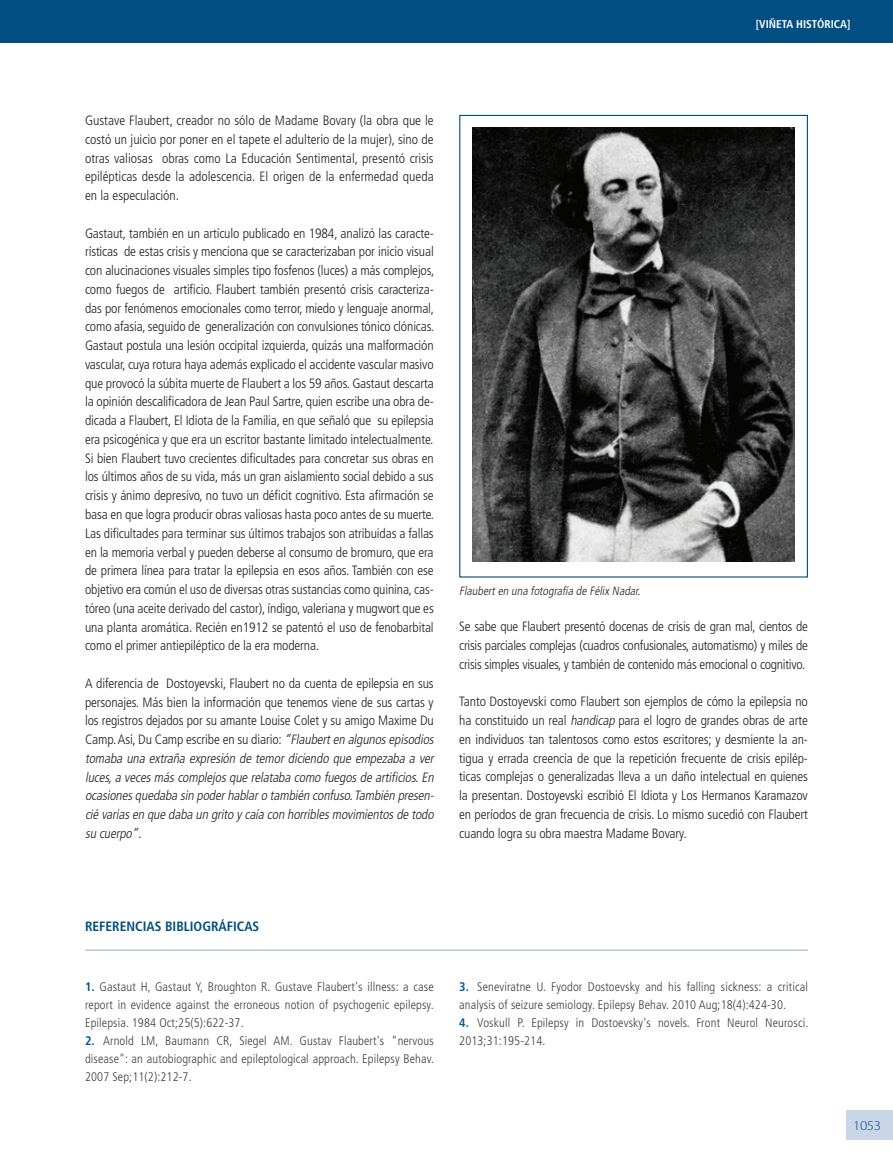
<style>
.page{position:relative;width:893px;height:1170px;background:#fff}
.page>*{position:absolute;margin:0;border:0;box-sizing:border-box;transform-origin:0 0}
.t1{font:300 condensed 13.5px/18.8px "Frutiger";letter-spacing:-.01em;color:#231f20;text-align:justify}
.t2{font:italic 300 condensed 13.5px/18.8px "Frutiger";color:#231f20}
.t3{font:700 condensed 13.5px "Frutiger";color:#004e82}
.t4{font:300 13.5px "Myriad Pro";color:#004e82;scale:1.1 1}
.t5{font:300 condensed 12.45px/18px "Frutiger";letter-spacing:.01em;color:#3e3e3f;text-align:justify}
.t6{font:italic 300 condensed 12px "Frutiger";color:#231f20}
.t7{font:700 condensed 11.25px "Frutiger";color:#fff}
.s1{font-style:normal}
.s2{font-style:italic}
.s3{font-weight:700;color:#00598c}
</style>
<div class="page">
<div style="left:846px;top:1110px;width:47px;height:30px;background:#c9d6e7"></div>
<div style="left:0;top:0;width:893px;height:43px;background:#004e82"></div>
<hr style="left:85px;top:949px;width:723px;height:1px;background:#b8c8de">
<img style="left:472px;top:128px;width:323px;height:433px">
<div style="left:459px;top:115px;width:349px;height:462px;border:1px solid #004e82"></div>
<p class="t7" style="left:756px;top:17px;width:96px">[VIÑETA HISTÓRICA]</p>
<p class="t1" style="left:85px;top:111px;width:350px">Gustave Flaubert, creador no sólo de Madame Bovary (la obra que le costó un juicio por poner en el tapete el adulterio de la mujer), sino de otras valiosas obras como La Educación Sentimental, presentó crisis epilépticas desde la adolescencia. El origen de la enfermedad queda en la especulación.</p>
<p class="t1" style="left:85px;top:224px;width:351px">Gastaut, también en un artículo publicado en 1984, analizó las caracte&shy;rísticas de estas crisis y menciona que se caracterizaban por inicio visual con alucinaciones visuales simples tipo fosfenos (luces) a más complejos, como fuegos de artificio. Flaubert también presentó crisis caracteriza&shy;das por fenómenos emocionales como terror, miedo y lenguaje anormal, como afasia, seguido de generalización con convulsiones tónico clónicas.<br>Gastaut postula una lesión occipital izquierda, quizás una malformación vascular, cuya rotura haya además explicado el accidente vascular masivo que provocó la súbita muerte de Flaubert a los 59 años. Gastaut descarta la opinión descalificadora de Jean Paul Sartre, quien escribe una obra de&shy;dicada a Flaubert, El Idiota de la Familia, en que señaló que su epilepsia era psicogénica y que era un escritor bastante limitado intelectualmente.<br>Si bien Flaubert tuvo crecientes dificultades para concretar sus obras en los últimos años de su vida, más un gran aislamiento social debido a sus crisis y ánimo depresivo, no tuvo un déficit cognitivo. Esta afirmación se basa en que logra producir obras valiosas hasta poco antes de su muerte.<br>Las dificultades para terminar sus últimos trabajos son atribuidas a fallas en la memoria verbal y pueden deberse al consumo de bromuro, que era de primera línea para tratar la epilepsia en esos años. También con ese objetivo era común el uso de diversas otras sustancias como quinina, cas&shy;tóreo (una aceite derivado del castor), índigo, valeriana y mugwort que es una planta aromática. Recién en1912 se patentó el uso de fenobarbital como el primer antiepiléptico de la era moderna.</p>
<p class="t2" style="left:85px;top:674px;width:353px"><span class="s1">A diferencia de Dostoyevski, Flaubert no da cuenta de epilepsia en sus personajes. Más bien la información que tenemos viene de sus cartas y los registros dejados por su amante Louise Colet y su amigo Maxime Du Camp. Así, Du Camp escribe en su diario:</span> “Flauberten algunosepisodios tomaba una extraña expresión de temor diciendo que empezaba a ver luces,a vecesmáscomplejosque relataba como fuegosde artificios.En ocasionesquedaba sin poderhablaro también confuso.También presen&shy;cié variasen que daba un grito ycaía con horriblesmovimientosde todo su cuerpo”.</p>
<p class="t6" style="left:459px;top:584px;width:185px">Flauberten una fotografía de Félix Nadar.</p>
<p class="t1" style="left:459px;top:617px;width:350px">Se sabe que Flaubert presentó docenas de crisis de gran mal, cientos de crisis parciales complejas (cuadros confusionales, automatismo) y miles de crisis simples visuales, y también de contenido más emocional o cognitivo.</p>
<p class="t1" style="left:459px;top:692px;width:350px">Tanto Dostoyevski como Flaubert son ejemplos de cómo la epilepsia no ha constituido un real <span class="s2">handicap</span> para el logro de grandes obras de arte en individuos tan talentosos como estos escritores; y desmiente la an&shy;tigua y errada creencia de que la repetición frecuente de crisis epilép&shy;ticas complejas o generalizadas lleva a un daño intelectual en quienes la presentan. Dostoyevski escribió El Idiota y Los Hermanos Karamazov en períodos de gran frecuencia de crisis. Lo mismo sucedió con Flaubert cuando logra su obra maestra Madame Bovary.</p>
<p class="t3" style="left:85px;top:918px;width:176px">REFERENCIAS BIBLIOGRáFICAS</p>
<p class="t5" style="left:85px;top:977px;width:350px"><span class="s3">1.</span> Gastaut H, Gastaut Y, Broughton R. Gustave Flaubert's illness: a case report in evidence against the erroneous notion of psychogenic epilepsy.<br>Epilepsia. 1984 Oct;25(5):622-37.</p>
<p class="t5" style="left:85px;top:1032px;width:351px"><span class="s3">2.</span> Arnold LM, Baumann CR, Siegel AM. Gustav Flaubert's "nervous disease": an autobiographic and epileptological approach. Epilepsy Behav.<br>2007 Sep;11(2):212-7.</p>
<p class="t5" style="left:459px;top:978px;width:350px"><span class="s3">3.</span> Seneviratne U. Fyodor Dostoevsky and his falling sickness: a critical analysis of seizure semiology. Epilepsy Behav. 2010 Aug;18(4):424-30.</p>
<p class="t5" style="left:459px;top:1014px;width:351px"><span class="s3">4.</span> Voskull P. Epilepsy in Dostoevsky's novels. Front Neurol Neurosci.<br>2013;31:195-214.</p>
<p class="t4" style="left:853px;top:1117px;width:27px">1053</p>
</div>
